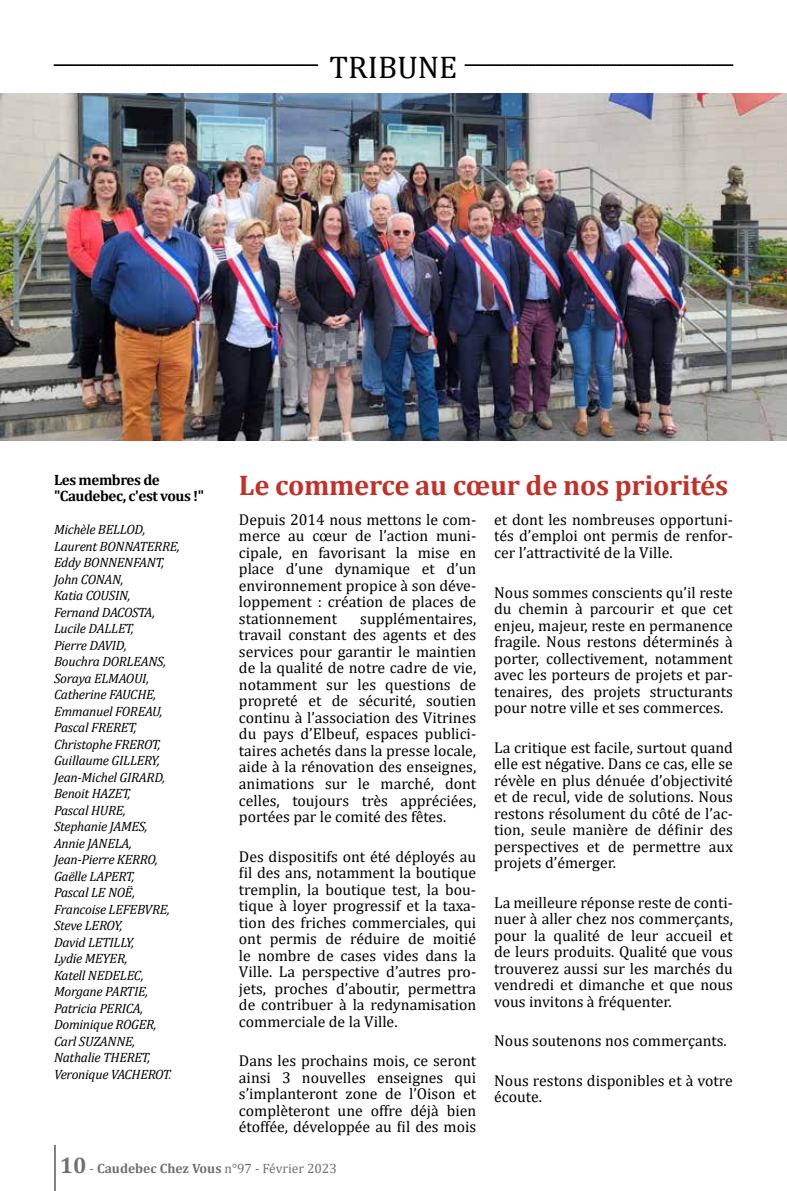
<style>
.page{position:relative;width:787px;height:1191px;background:#fff}
.page>*{position:absolute;margin:0;border:0;box-sizing:border-box;transform-origin:0 0}
.t1{font:31.5px "Cambria";color:#000}
.t2{font:700 28.5px "Cambria";letter-spacing:-.01em;color:#c33027}
.t3{font:15.75px/16.5px "Cambria";color:#000;text-align:justify}
.t4{font:700 15px/16.5px "Cambria";letter-spacing:-.03em;color:#000}
.t5{font:italic 13.5px/16.5px "Cambria";letter-spacing:-.02em;color:#000}
.t6{font:13.5px "Cambria";color:#706f6f}
.s1{color:#283583}
.s2{font-weight:700;font-size:22.5px}
.s3{font-weight:700}
</style>
<div class="page">
<img style="left:0;top:94px;width:787px;height:346px">
<svg style="left:54px;top:64px;width:264px;height:2px"></svg>
<svg style="left:465px;top:64px;width:268px;height:2px"></svg>
<hr style="left:55px;top:1144px;width:1px;height:47px;background:#000">
<h1 class="t1" style="left:329px;top:49px;width:129px">TRIBUNE</h1>
<p class="t4" style="left:54px;top:470px;width:152px">Les membres de "Caudebec, c'est vous !"</p>
<p class="t5" style="left:54px;top:520px;width:127px">Michèle BELLOD,<br>Laurent BONNATERRE,<br>Eddy BONNENFANT,<br>John CONAN,<br>Katia COUSIN,<br>Fernand DACOSTA,<br>Lucile DALLET,<br>Pierre DAVID,<br>Bouchra DORLEANS,<br>Soraya ELMAOUI,<br>Catherine FAUCHE,<br>Emmanuel FOREAU,<br>Pascal FRERET,<br>Christophe FREROT,<br>Guillaume GILLERY,<br>Jean-Michel GIRARD,<br>Benoit HAZET,<br>Pascal HURE,<br>Stephanie JAMES,<br>Annie JANELA,<br>Jean-Pierre KERRO,<br>Gaëlle LAPERT,<br>Pascal LE NOË,<br>Francoise LEFEBVRE,<br>Steve LEROY,<br>David LETILLY,<br>Lydie MEYER,<br>Katell NEDELEC,<br>Morgane PARTIE,<br>Patricia PERICA,<br>Dominique ROGER,<br>Carl SUZANNE,<br>Nathalie THERET,<br>Veronique VACHEROT<span class="s1">.</span></p>
<h2 class="t2" style="left:239px;top:465px;width:491px">Le commerce au cœur de nos priorités</h2>
<p class="t3" style="left:239px;top:511px;width:239px">Depuis 2014 nous mettons le com&shy;merce au cœur de l’action muni&shy;cipale, en favorisant la mise en place d’une dynamique et d’un environnement propice à son déve&shy;loppement : création de places de stationnement</p>
<p class="t3" style="left:494px;top:511px;width:240px">et dont les nombreuses opportuni&shy;tés d’emploi ont permis de renfor&shy;cer l’attractivité de la Ville.</p>
<p class="t3" style="left:494px;top:584px;width:240px">Nous sommes conscients qu’il reste du chemin à parcourir et que cet enjeu, majeur, reste en permanence fragile. Nous restons déterminés à porter, collectivement, notamment avec les porteurs de projets et par&shy;tenaires, des projets structurants pour notre ville et ses commerces.</p>
<p class="t3" style="left:494px;top:739px;width:240px">La critique est facile, surtout quand elle est négative. Dans ce cas, elle se révèle en plus dénuée d’objectivité et de recul, vide de solutions. Nous restons résolument du côté de l’ac&shy;tion, seule manière de définir des perspectives et de permettre aux projets d’émerger.</p>
<p class="t3" style="left:494px;top:894px;width:240px">La meilleure réponse reste de conti&shy;nuer à aller chez nos commerçants, pour la qualité de leur accueil et de leurs produits. Qualité que vous trouverez aussi sur les marchés du vendredi et dimanche et que nous vous invitons à fréquenter.</p>
<p class="t3" style="left:494px;top:1032px;width:234px">Nous soutenons nos commerçants.</p>
<p class="t3" style="left:494px;top:1072px;width:240px">Nous restons disponibles et à votre écoute.</p>
<p class="t3" style="left:239px;top:610px;width:239px;text-indent:121px">supplémentaires, travail constant des agents et des services pour garantir le maintien de la qualité de notre cadre de vie, notamment sur les questions de propreté et de sécurité, soutien continu à l’association des Vitrines du pays d’Elbeuf, espaces publici&shy;taires achetés dans la presse locale, aide à la rénovation des enseignes, animations sur le marché, dont celles, toujours très appréciées, portées par le comité des fêtes.</p>
<p class="t3" style="left:239px;top:848px;width:239px">Des dispositifs ont été déployés au fil des ans, notamment la boutique tremplin, la boutique test, la bou&shy;tique à loyer progressif et la taxa&shy;tion des friches commerciales, qui ont permis de réduire de moitié le nombre de cases vides dans la Ville. La perspective d’autres pro&shy;jets, proches d’aboutir, permettra de contribuer à la redynamisation commerciale de la Ville.</p>
<p class="t3" style="left:239px;top:1052px;width:239px">Dans les prochains mois, ce seront ainsi 3 nouvelles enseignes qui s’implanteront zone de l’Oison et complèteront une offre déjà bien étoffée, développée au fil des mois</p>
<p class="t6" style="left:60px;top:1160px;width:278px"><span class="s2">10</span> - <span class="s3">Caudebec Chez Vous</span> n°97 - Février 2023</p>
</div>
